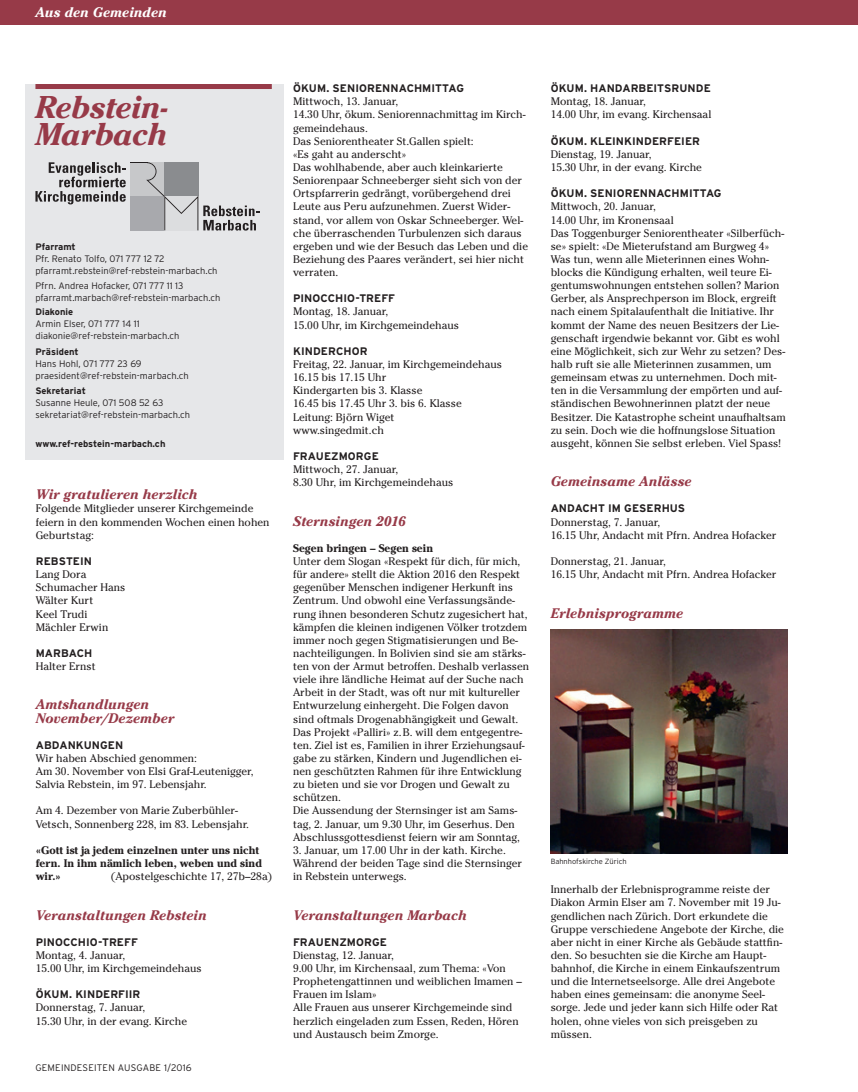
<style>
.page{position:relative;width:858px;height:1092px;background:#fff}
.page>*{position:absolute;margin:0;border:0;box-sizing:border-box;transform-origin:0 0}
.t1{font:italic 700 31.25px/26.2px "Cheltenham Std";letter-spacing:-.025em;color:#973a48}
.t2{font:italic 700 13.75px/13.1px "Cheltenham Std";letter-spacing:-.005em;color:#973a48}
.t3{font:italic 700 13.75px "Cheltenham Std";letter-spacing:-.005em;color:#fff}
.t4{font:11px/13.1px "Cheltenham Std";color:#231f20}
.t5{font:700 11px "Interstate";letter-spacing:.005em;color:#231f20}
.t6{font:700 11px/13.1px "Cheltenham Std";color:#231f20}
.t7{font:300 9.5px "Interstate";letter-spacing:.02em;color:#231f20}
.t8{font:300 9.38px/11.9px "Interstate";color:#231f20}
.t9{font:700 9.38px "Interstate";color:#231f20}
.t10{font:300 7.5px "Interstate";color:#231f20}
</style>
<div class="page">
<div style="left:0;top:0;width:857px;height:25px;background:#973a48"></div>
<div style="left:25px;top:84px;width:258px;height:376px;background:#e6e7e9"></div>
<div style="left:35px;top:84px;width:237px;height:5px;background:#973a48"></div>
<svg style="left:35px;top:162px;width:225px;height:68px"></svg>
<img style="left:550px;top:629px;width:237px;height:224px">
<p class="t3" style="left:35px;top:4px;width:133px">Aus den Gemeinden</p>
<h1 class="t1" style="left:35px;top:95px;width:134px">Rebstein-<br>Marbach</h1>
<p class="t9" style="left:35px;top:241px;width:42px">Pfarramt</p>
<p class="t8" style="left:35px;top:252px;width:184px">Pfr. Renato Tolfo, 071 777 12 72 pfarramt.rebstein@ref-rebstein-marbach.ch</p>
<p class="t8" style="left:35px;top:280px;width:186px">Pfrn. Andrea Hofacker, 071 777 11 13 pfarramt.marbach@ref-rebstein-marbach.ch</p>
<p class="t9" style="left:35px;top:306px;width:39px">Diakonie</p>
<p class="t8" style="left:35px;top:318px;width:146px">Armin Elser, 071 777 14 11 diakonie@ref-rebstein-marbach.ch</p>
<p class="t9" style="left:35px;top:346px;width:45px">Präsident</p>
<p class="t8" style="left:35px;top:357px;width:155px">Hans Hohl, 071 777 23 69 praesident@ref-rebstein-marbach.ch</p>
<p class="t9" style="left:35px;top:385px;width:52px">Sekretariat</p>
<p class="t8" style="left:35px;top:397px;width:156px">Susanne Heule, 071 508 52 63 sekretariat@ref-rebstein-marbach.ch</p>
<p class="t9" style="left:35px;top:438px;width:131px">www.ref-rebstein-marbach.ch</p>
<p class="t2" style="left:36px;top:488px;width:163px">Wir gratulieren herzlich</p>
<p class="t4" style="left:36px;top:502px;width:235px">Folgende Mitglieder unserer Kirchgemeinde feiern in den kommenden Wochen einen hohen<br>Geburtstag:</p>
<p class="t5" style="left:36px;top:554px;width:58px">REBSTEIN</p>
<p class="t4" style="left:36px;top:567px;width:91px">Lang Dora<br>Schumacher Hans<br>Wälter Kurt<br>Keel Trudi<br>Mächler Erwin</p>
<p class="t5" style="left:36px;top:646px;width:58px">MARBACH</p>
<p class="t4" style="left:36px;top:659px;width:61px">Halter Ernst</p>
<p class="t2" style="left:36px;top:698px;width:140px">Amtshandlungen<br>November/Dezember</p>
<p class="t5" style="left:36px;top:738px;width:89px">ABDANKUNGEN</p>
<p class="t4" style="left:36px;top:751px;width:219px">Wir haben Abschied genommen:<br>Am 30. November von Elsi Graf-Leutenigger,<br>Salvia Rebstein, im 97. Lebensjahr.</p>
<p class="t4" style="left:36px;top:804px;width:215px">Am 4. Dezember von Marie Zuberbühler-<br>Vetsch, Sonnenberg 228, im 83. Lebensjahr.</p>
<p class="t6" style="left:36px;top:843px;width:228px">«Gott ist ja jedem einzelnen unter uns nicht fern. In ihm nämlich leben, weben und sind wir.»</p>
<p class="t4" style="left:111px;top:869px;width:163px">(Apostelgeschichte 17, 27b–28a)</p>
<p class="t2" style="left:36px;top:908px;width:173px">Veranstaltungen Rebstein</p>
<p class="t5" style="left:36px;top:935px;width:103px">PINOCCHIO-TREFF</p>
<p class="t4" style="left:36px;top:948px;width:167px">Montag, 4. Januar,<br>15.00 Uhr, im Kirchgemeindehaus</p>
<p class="t5" style="left:36px;top:987px;width:106px">ÖKUM. KINDERFIIR</p>
<p class="t4" style="left:36px;top:1001px;width:153px">Donnerstag, 7. Januar,<br>15.30 Uhr, in der evang. Kirche</p>
<p class="t7" style="left:35px;top:1061px;width:158px">GEMEINDESEITEN AUSGABE 1/2016</p>
<p class="t5" style="left:293px;top:82px;width:172px">ÖKUM. SENIORENNACHMITTAG</p>
<p class="t4" style="left:293px;top:95px;width:236px">Mittwoch, 13. Januar,<br>14.30 Uhr, ökum. Seniorennachmittag im Kirch&shy;gemeindehaus.<br>Das Seniorentheater St.Gallen spielt:<br>«Es gaht au anderscht»<br>Das wohlhabende, aber auch kleinkarierte Seniorenpaar Schneeberger sieht sich von der Ortspfarrerin gedrängt, vorübergehend drei Leute aus Peru aufzunehmen. Zuerst Wider&shy;stand, vor allem von Oskar Schneeberger. Wel&shy;che überraschenden Turbulenzen sich daraus ergeben und wie der Besuch das Leben und die Beziehung des Paares verändert, sei hier nicht verraten.</p>
<p class="t5" style="left:293px;top:292px;width:103px">PINOCCHIO-TREFF</p>
<p class="t4" style="left:293px;top:305px;width:167px">Montag, 18. Januar,<br>15.00 Uhr, im Kirchgemeindehaus</p>
<p class="t5" style="left:293px;top:344px;width:76px">KINDERCHOR</p>
<p class="t4" style="left:293px;top:357px;width:210px">Freitag, 22. Januar, im Kirchgemeindehaus<br>16.15 bis 17.15 Uhr<br>Kindergarten bis 3. Klasse<br>16.45 bis 17.45 Uhr 3. bis 6. Klasse<br>Leitung: Björn Wiget<br>www.singedmit.ch</p>
<p class="t5" style="left:293px;top:449px;width:87px">FRAUEZMORGE</p>
<p class="t4" style="left:293px;top:462px;width:162px">Mittwoch, 27. Januar,<br>8.30 Uhr, im Kirchgemeindehaus</p>
<p class="t2" style="left:293px;top:514px;width:114px">Sternsingen 2016</p>
<p class="t6" style="left:293px;top:541px;width:141px">Segen bringen – Segen sein</p>
<p class="t4" style="left:293px;top:554px;width:238px">Unter dem Slogan «Respekt für dich, für mich, für andere» stellt die Aktion 2016 den Respekt gegenüber Menschen indigener Herkunft ins Zentrum. Und obwohl eine Verfassungsände&shy;rung ihnen besonderen Schutz zugesichert hat, kämpfen die kleinen indigenen Völker trotzdem immer noch gegen Stigmatisierungen und Be&shy;nachteiligungen. In Bolivien sind sie am stärks&shy;ten von der Armut betroffen. Deshalb verlassen viele ihre ländliche Heimat auf der Suche nach Arbeit in der Stadt, was oft nur mit kultureller Entwurzelung einhergeht. Die Folgen davon sind oftmals Drogenabhängigkeit und Gewalt.<br>Das Projekt «Palliri» z.B. will dem entgegentre&shy;ten. Ziel ist es, Familien in ihrer Erziehungsauf&shy;gabe zu stärken, Kindern und Jugendlichen ei&shy;nen geschützten Rahmen für ihre Entwicklung zu bieten und sie vor Drogen und Gewalt zu schützen.<br>Die Aussendung der Sternsinger ist am Sams&shy;tag, 2. Januar, um 9.30 Uhr, im Geserhus. Den Abschlussgottesdienst feiern wir am Sonntag,</p>
<p class="t4" style="left:293px;top:843px;width:231px">3. Januar, um 17.00 Uhr in der kath. Kirche.<br>Während der beiden Tage sind die Sternsinger in Rebstein unterwegs.</p>
<p class="t2" style="left:293px;top:908px;width:175px">Veranstaltungen Marbach</p>
<p class="t5" style="left:293px;top:935px;width:95px">FRAUENZMORGE</p>
<p class="t4" style="left:293px;top:948px;width:230px">Dienstag, 12. Januar,<br>9.00 Uhr, im Kirchensaal, zum Thema: «Von Prophetengattinnen und weiblichen Imamen – Frauen im Islam»<br>Alle Frauen aus unserer Kirchgemeinde sind herzlich eingeladen zum Essen, Reden, Hören und Austausch beim Zmorge.</p>
<p class="t5" style="left:550px;top:82px;width:162px">ÖKUM. HANDARBEITSRUNDE</p>
<p class="t4" style="left:550px;top:95px;width:162px">Montag, 18. Januar,<br>14.00 Uhr, im evang. Kirchensaal</p>
<p class="t5" style="left:550px;top:134px;width:151px">ÖKUM. KLEINKINDERFEIER</p>
<p class="t4" style="left:550px;top:147px;width:153px">Dienstag, 19. Januar,<br>15.30 Uhr, in der evang. Kirche</p>
<p class="t5" style="left:550px;top:187px;width:172px">ÖKUM. SENIORENNACHMITTAG</p>
<p class="t4" style="left:550px;top:200px;width:237px">Mittwoch, 20. Januar,<br>14.00 Uhr, im Kronensaal<br>Das Toggenburger Seniorentheater «Silberfüch&shy;se» spielt: «De Mieterufstand am Burgweg 4» Was tun, wenn alle Mieterinnen eines Wohn&shy;blocks die Kündigung erhalten, weil teure Ei&shy;gentumswohnungen entstehen sollen? Marion Gerber, als Ansprechperson im Block, ergreift nach einem Spitalaufenthalt die Initiative. Ihr kommt der Name des neuen Besitzers der Lie&shy;genschaft irgendwie bekannt vor. Gibt es wohl eine Möglichkeit, sich zur Wehr zu setzen? Des&shy;halb ruft sie alle Mieterinnen zusammen, um gemeinsam etwas zu unternehmen. Doch mit&shy;ten in die Versammlung der empörten und auf&shy;ständischen Bewohnerinnen platzt der neue Besitzer. Die Katastrophe scheint unaufhaltsam zu sein. Doch wie die hoffnungslose Situation ausgeht, können Sie selbst erleben. Viel Spass!</p>
<p class="t2" style="left:550px;top:475px;width:142px">Gemeinsame Anlässe</p>
<p class="t5" style="left:550px;top:502px;width:136px">ANDACHT IM GESERHUS</p>
<p class="t4" style="left:550px;top:515px;width:227px">Donnerstag, 7. Januar,<br>16.15 Uhr, Andacht mit Pfrn. Andrea Hofacker</p>
<p class="t4" style="left:550px;top:554px;width:227px">Donnerstag, 21. Januar,<br>16.15 Uhr, Andacht mit Pfrn. Andrea Hofacker</p>
<p class="t2" style="left:550px;top:606px;width:134px">Erlebnisprogramme</p>
<p class="t10" style="left:550px;top:856px;width:77px">Bahnhofskirche Zürich</p>
<p class="t4" style="left:550px;top:882px;width:235px">Innerhalb der Erlebnisprogramme reiste der Diakon Armin Elser am 7. November mit 19 Ju&shy;gendlichen nach Zürich. Dort erkundete die Gruppe verschiedene Angebote der Kirche, die aber nicht in einer Kirche als Gebäude stattfin&shy;den. So besuchten sie die Kirche am Haupt&shy;bahnhof, die Kirche in einem Einkaufszentrum und die Internetseelsorge. Alle drei Angebote haben eines gemeinsam: die anonyme Seel&shy;sorge. Jede und jeder kann sich Hilfe oder Rat holen, ohne vieles von sich preisgeben zu müssen.</p>
</div>
